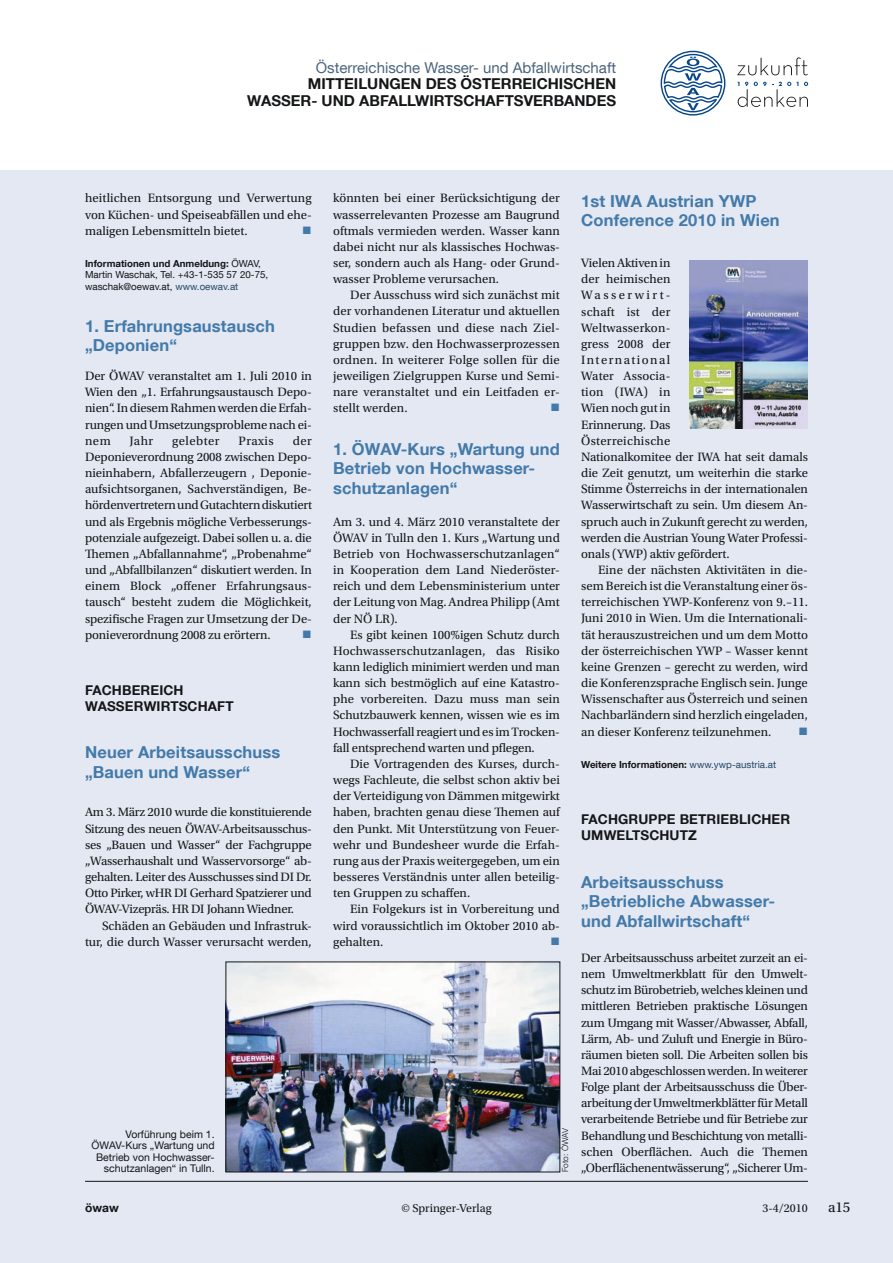
<style>
.page{position:relative;width:893px;height:1263px;background:#fff}
.page>*{position:absolute;margin:0;border:0;box-sizing:border-box;transform-origin:0 0}
.t1{font:700 16.5px/19.5px "Helvetica Neue LT Com";letter-spacing:.01em;color:#437aaa}
.t2{font:700 15px/16.5px "Helvetica Neue LT Com";color:#141618;text-align:right}
.t3{font:15px "Helvetica Neue LT Com";color:#4b647e}
.t4{font:15px "Utopia Std";color:#141618}
.t5{font:700 13.5px/16.2px "Helvetica Neue LT Com";letter-spacing:-.01em;color:#141618}
.t6{font:12.75px/16.2px "Utopia Std";letter-spacing:-.005em;color:#141618;text-align:justify}
.t7{font:12.75px "Utopia Std";letter-spacing:.04em;color:#141618}
.t8{font:12.75px "Wingdings";color:#437aaa}
.t9{font:12px "Utopia Std";color:#141618}
.t10{font:700 12px "Helvetica Neue LT Com";color:#141618}
.t11{font:10.5px/11.2px "Helvetica Neue LT Com";color:#141618;text-align:right}
.t12{font:9.75px/11.2px "Helvetica Neue LT Com";color:#141618}
.t13{font:700 9.75px "Helvetica Neue LT Com";color:#141618}
.t14{font:300 8.25px "Helvetica Neue LT Com";color:#141618}
.s1{font-weight:700}
.s2{color:#234868}
.s3{font-weight:400;color:#234868}
</style>
<div class="page">
<div style="left:0;top:170px;width:893px;height:1093px;background:#e4e8f2"></div>
<svg style="left:661px;top:51px;width:65px;height:65px"></svg>
<svg style="left:737px;top:57px;width:71px;height:18px"></svg>
<svg style="left:738px;top:82px;width:70px;height:25px"></svg>
<hr style="left:85px;top:1181px;width:723px;height:1px;background:#141618">
<img style="left:689px;top:261px;width:119px;height:168px">
<img style="left:228px;top:964px;width:330px;height:206px">
<div style="left:226px;top:962px;width:334px;height:210px;border:1px solid #141618"></div>
<p class="t3" style="left:316px;top:58px;width:302px">Österreichische Wasser- und Abfallwirtschaft</p>
<p class="t2" style="left:247px;top:75px;width:370px">MITTEILUNGEN DES ÖSTERREICHISCHEN<br>WASSER- UND ABFALLWIRTSCHAFTSVERBANDES</p>
<p class="t6" style="left:333px;top:190px;width:228px">könnten bei einer Berücksichtigung der wasserrelevanten Prozesse am Baugrund oftmals vermieden werden. Wasser kann dabei nicht nur als klassisches Hochwas&shy;ser, sondern auch als Hang- oder Grund&shy;wasser Probleme verursachen.</p>
<p class="t6" style="left:333px;top:287px;width:228px;text-indent:17px">Der Ausschuss wird sich zunächst mit der vorhandenen Literatur und aktuellen Studien befassen und diese nach Ziel&shy;gruppen bzw. den Hochwasserprozessen ordnen. In weiterer Folge sollen für die jeweiligen Zielgruppen Kurse und Semi&shy;nare veranstaltet und ein Leitfaden er&shy;stellt werden.</p>
<p class="t6" style="left:85px;top:190px;width:228px">heitlichen Entsorgung und Verwertung von Küchen- und Speiseabfällen und ehe&shy;maligen Lebensmitteln bietet.</p>
<p class="t1" style="left:581px;top:191px;width:200px">1st IWA Austrian YWP<br>Conference 2010 in Wien</p>
<p class="t6" style="left:581px;top:255px;width:228px;text-align:left">Vielen Aktiven in<br>der heimischen<br>Wasserwirt-<br>schaft ist der<br>Weltwasserkon-<br>gress 2008 der<br>International<br>Water Associa-<br>tion (IWA) in<br>Wien noch gut in<br>Erinnerung. Das<br>Österreichische<br>Nationalkomitee der IWA hat seit damals die Zeit genutzt, um weiterhin die starke<br>Stimme Österreichs in der internationalen<br>Wasserwirtschaft zu sein. Um diesem An&shy;spruch auch in Zukunft gerecht zu werden, werden die Austrian Young Water Professi&shy;onals (YWP) aktiv gefördert.</p>
<p class="t6" style="left:581px;top:562px;width:228px;text-indent:17px">Eine der nächsten Aktivitäten in die&shy;sem Bereich ist die Veranstaltung einer ös&shy;terreichischen YWP-Konferenz von 9.–11.<br>Juni 2010 in Wien. Um die Internationali&shy;tät herauszustreichen und um dem Motto der österreichischen YWP – Wasser kennt keine Grenzen – gerecht zu werden, wird die Konferenzsprache Englisch sein. Junge Wissenschafter aus Österreich und seinen Nachbarländern sind herzlich eingeladen, an dieser Konferenz teilzunehmen.</p>
<p class="t8" style="left:302px;top:223px;width:11px">■</p>
<p class="t12" style="left:85px;top:258px;width:185px"><span class="s1">Informationen und Anmeldung:</span> ÖWAV,<br>Martin Waschak, Tel. +43-1-535 57 20-75, waschak@oewav.at, <span class="s2">www.oewav.at</span></p>
<p class="t1" style="left:85px;top:316px;width:191px">1. Erfahrungsaustausch „Deponien“</p>
<p class="t6" style="left:85px;top:368px;width:228px">Der ÖWAV veranstaltet am 1. Juli 2010 in Wien den „1. Erfahrungsaustausch Depo&shy;nien“. In diesem Rahmen werden die Erfah&shy;rungen und Umsetzungsprobleme nach ei&shy;nem</p>
<p class="t8" style="left:550px;top:401px;width:11px">■</p>
<p class="t1" style="left:333px;top:439px;width:228px">1. ÖWAV-Kurs „Wartung und<br>Betrieb von Hochwasser&shy;schutzanlagen“</p>
<p class="t6" style="left:333px;top:514px;width:228px">Am 3. und 4. März 2010 veranstaltete der ÖWAV in Tulln den 1. Kurs „Wartung und Betrieb von Hochwasserschutzanlagen“ in Kooperation dem Land Niederöster&shy;reich und dem Lebensministerium unter der Leitung von Mag. Andrea Philipp (Amt der NÖ LR).</p>
<p class="t6" style="left:333px;top:627px;width:228px;text-indent:17px">Es gibt keinen 100%igen Schutz durch Hochwasserschutzanlagen, das Risiko kann lediglich minimiert werden und man kann sich bestmöglich auf eine Katastro&shy;phe vorbereiten. Dazu muss man sein Schutzbauwerk kennen, wissen wie es im Hochwasserfall reagiert und es im Trocken&shy;fall entsprechend warten und pflegen.</p>
<p class="t6" style="left:333px;top:756px;width:228px;text-indent:17px">Die Vortragenden des Kurses, durch&shy;wegs Fachleute, die selbst schon aktiv bei der Verteidigung von Dämmen mitgewirkt haben, brachten genau diese Themen auf den Punkt. Mit Unterstützung von Feuer&shy;wehr und Bundesheer wurde die Erfah&shy;rung aus der Praxis weitergegeben, um ein besseres Verständnis unter allen beteilig&shy;ten Gruppen zu schaffen.</p>
<p class="t6" style="left:333px;top:901px;width:228px;text-indent:17px">Ein Folgekurs ist in Vorbereitung und wird voraussichtlich im Oktober 2010 ab&shy;gehalten.</p>
<p class="t6" style="left:85px;top:433px;width:228px;text-indent:208px">der Deponieverordnung 2008 zwischen Depo&shy;nieinhabern, Abfallerzeugern , Deponie&shy;aufsichtsorganen, Sachverständigen, Be&shy;hördenvertretern und Gutachtern diskutiert und als Ergebnis mögliche Verbesserungs&shy;potenziale aufgezeigt. Dabei sollen u. a. die Themen „Abfallannahme“, „Probenahme“ und „Abfallbilanzen“ diskutiert werden. In einem Block „offener Erfahrungsaus&shy;tausch“ besteht zudem die Möglichkeit, spezifische Fragen zur Umsetzung der De&shy;ponieverordnung 2008 zu erörtern.</p>
<p class="t6" style="left:130px;top:433px;width:25px">Jahr</p>
<p class="t7" style="left:172px;top:434px;width:49px">gelebter</p>
<p class="t6" style="left:238px;top:433px;width:37px">Praxis</p>
<p class="t8" style="left:302px;top:627px;width:11px">■</p>
<p class="t5" style="left:85px;top:681px;width:23px">Fachbereich<br>Wasserwirtschaft</p>
<p class="t1" style="left:85px;top:742px;width:197px">Neuer Arbeitsausschuss „Bauen und Wasser“</p>
<p class="t6" style="left:85px;top:804px;width:228px">Am 3. März 2010 wurde die konstituierende Sitzung des neuen ÖWAV-Arbeitsausschus&shy;ses „Bauen und Wasser“ der Fachgruppe „Wasserhaushalt und Wasservorsorge“ ab&shy;gehalten. Leiter des Ausschusses sind DI Dr.<br>Otto Pirker, wHR DI Gerhard Spatzierer und ÖWAV-Vizepräs. HR DI Johann Wiedner.</p>
<p class="t6" style="left:85px;top:917px;width:228px;text-align:right">Schäden an Gebäuden und Infrastruk&shy;tur, die durch Wasser verursacht werden,</p>
<p class="t8" style="left:798px;top:724px;width:11px">■</p>
<p class="t13" style="left:581px;top:758px;width:196px">Weitere Informationen: <span class="s3">www.ywp-austria.at</span></p>
<p class="t5" style="left:581px;top:811px;width:19px">Fachgruppe</p>
<p class="t5" style="left:680px;top:811px;width:19px">Betrieblicher</p>
<p class="t5" style="left:581px;top:827px;width:21px">Umweltschutz</p>
<p class="t1" style="left:581px;top:871px;width:195px">Arbeitsausschuss „Betriebliche Abwasser&shy;und Abfallwirtschaft“</p>
<p class="t6" style="left:581px;top:950px;width:228px">Der Arbeitsausschuss arbeitet zurzeit an ei&shy;nem Umweltmerkblatt für den Umwelt&shy;schutz im Bürobetrieb, welches kleinen und mittleren Betrieben praktische Lösungen zum Umgang mit Wasser/Abwasser, Abfall, Lärm, Ab- und Zuluft und Energie in Büro&shy;räumen bieten soll. Die Arbeiten sollen bis Mai 2010 abgeschlossen werden. In weiterer Folge plant der Arbeitsausschuss die Über&shy;arbeitung der Umweltmerkblätter für Metall verarbeitende Betriebe und für Betriebe zur Behandlung und Beschichtung von metalli&shy;schen Oberflächen. Auch die Themen</p>
<p class="t8" style="left:550px;top:934px;width:11px">■</p>
<p class="t14" style="left:560px;top:1172px;width:45px;rotate:-90deg">Foto: ÖWAV</p>
<p class="t11" style="left:92px;top:1128px;width:124px">Vorführung beim 1.<br>ÖWAV-Kurs „Wartung und<br>Betrieb von Hochwasser&shy;schutzanlagen“ in Tulln.</p>
<p class="t10" style="left:85px;top:1200px;width:35px">öwaw</p>
<p class="t9" style="left:401px;top:1201px;width:92px">© Springer-Verlag</p>
<p class="t9" style="left:762px;top:1201px;width:47px">3-4/2010</p>
<p class="t4" style="left:828px;top:1199px;width:24px">a15</p>
<p class="t6" style="left:581px;top:1160px;width:228px">„Oberflächenentwässerung“, „Sicherer Um-</p>
</div>
